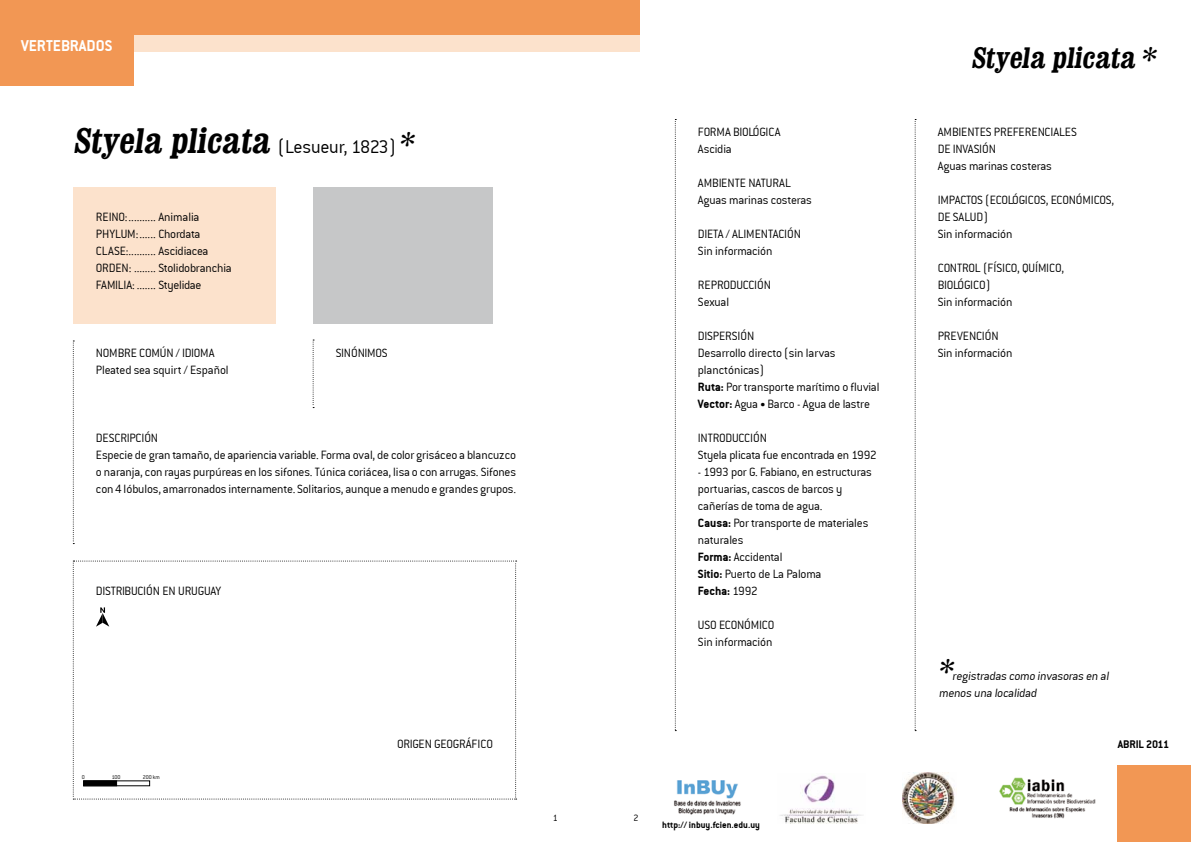
<style>
.page{position:relative;width:1191px;height:842px;background:#fff}
.page>*{position:absolute;margin:0;border:0;box-sizing:border-box;transform-origin:0 0}
.t1{font:700 condensed 30px "Clarendon";color:#000}
.t2{font:20px "Conduit ITCTT Light";letter-spacing:-.015em;color:#000}
.t3{font:17px "Conduit ITCTT Bold";color:#fff}
.t4{font:13px/17px "Conduit ITCTT Light";letter-spacing:-.015em;color:#000}
.t5{font:13px "Conduit ITCTT Bold";letter-spacing:-.005em;color:#000}
.t6{font:12px "Conduit ITCTT Bold";letter-spacing:-.01em;color:#000}
.t7{font:10px "Conduit ITCTT Bold";color:#000}
.t8{font:10px "Conduit ITCTT Light";color:#000}
.t9{font:6px "Conduit ITCTT Light";color:#000}
.s1{font-family:"Clarendon";font-weight:700;font-stretch:condensed;font-size:36px}
.s2{font-family:"Clarendon";font-weight:700;font-stretch:condensed;font-size:30px}
.s3{font-family:"Conduit ITCTT Bold"}
.s4{font-family:"Conduit ITCTT Bold";font-size:11px}
.s5{font-family:"Conduit ITCTT Light"}
</style>
<div class="page">
<div style="left:73px;top:187px;width:203px;height:136px;background:#fce2cc"></div>
<div style="left:313px;top:187px;width:180px;height:136px;background:#c6c7c8"></div>
<div style="left:0;top:34px;width:639px;height:17px;background:#fce2cc"></div>
<div style="left:0;top:0;width:639px;height:34px;background:#f29754"></div>
<div style="left:0;top:0;width:133px;height:85px;background:#f29754"></div>
<div style="left:1117px;top:765px;width:74px;height:77px;background:#f29754"></div>
<svg style="left:73px;top:340px;width:1px;height:204px"></svg>
<svg style="left:313px;top:340px;width:1px;height:68px"></svg>
<img style="left:674px;top:780px;width:67px;height:35px">
<img style="left:902px;top:773px;width:53px;height:51px">
<img style="left:780px;top:775px;width:83px;height:48px">
<img style="left:999px;top:778px;width:96px;height:41px">
<svg style="left:675px;top:119px;width:1px;height:612px"></svg>
<svg style="left:914px;top:119px;width:2px;height:612px"></svg>
<svg style="left:73px;top:561px;width:443px;height:238px"></svg>
<div style="left:83px;top:780px;width:34px;height:6px;background:#000"></div>
<div style="left:83px;top:780px;width:67px;height:6px;border:1px solid #000"></div>
<h3 class="t3" style="left:21px;top:36px;width:93px">VERTEBRADOS</h3>
<h2 class="t2" style="left:73px;top:136px;width:346px"><span class="s1">Styela plicata</span> (Lesueur, 1823) <span class="s2">*</span></h2>
<p class="t4" style="left:96px;top:208px;width:137px">REINO:.......... Animalia<br>PHYLUM:...... Chordata<br>CLASE:.......... Ascidiacea<br>ORDEN: ........ Stolidobranchia<br>FAMILIA: ....... Styelidae</p>
<p class="t4" style="left:96px;top:345px;width:134px">NOMBRE COMÚN / IDIOMA<br>Pleated sea squirt / Español</p>
<p class="t4" style="left:336px;top:345px;width:53px">SINÓNIMOS</p>
<p class="t4" style="left:96px;top:429px;width:422px">DESCRIPCIÓN<br>Especie de gran tamaño, de apariencia variable. Forma oval, de color grisáceo a blancuzco o naranja, con rayas purpúreas en los sifones. Túnica coriácea, lisa o con arrugas. Sifones con 4 lóbulos, amarronados internamente. Solitarios, aunque a menudo e grandes grupos.</p>
<p class="t4" style="left:96px;top:582px;width:127px">DISTRIBUCIÓN EN URUGUAY</p>
<p class="t9" style="left:82px;top:773px;width:5px">0</p>
<p class="t9" style="left:112px;top:773px;width:10px">100</p>
<p class="t9" style="left:143px;top:773px;width:19px">200 km</p>
<p class="t4" style="left:397px;top:735px;width:97px">ORIGEN GEOGRÁFICO</p>
<p class="t4" style="left:698px;top:123px;width:84px">FORMA BIOlÓGICA<br>Ascidia</p>
<p class="t4" style="left:698px;top:174px;width:13px">Ambiente</p>
<p class="t4" style="left:698px;top:174px;width:115px;text-align:center">natural<br>Aguas marinas costeras</p>
<p class="t4" style="left:698px;top:225px;width:12px">Dieta</p>
<p class="t4" style="left:698px;top:225px;width:104px;text-indent:28px">/ ALIMENTACIÓN<br>Sin información</p>
<p class="t4" style="left:698px;top:276px;width:33px">Reproducción<br>Sexual</p>
<p class="t4" style="left:698px;top:327px;width:183px">Dispersión<br>Desarrollo directo (sin larvas planctónicas)<br><span class="s3">Ruta:</span> Por transporte marítimo o fluvial<br><span class="s3">Vector:</span> Agua <span class="s4">•</span> Barco - Agua de lastre</p>
<p class="t4" style="left:698px;top:429px;width:180px">Introducción<br>Styela plicata fue encontrada en 1992</p>
<p class="t4" style="left:698px;top:463px;width:175px">- 1993 por G. Fabiano, en estructuras portuarias, cascos de barcos y cañerías de toma de agua.<br><span class="s3">Causa:</span> Por transporte de materiales naturales<br><span class="s3">Forma:</span> Accidental<br><span class="s3">Sitio:</span> Puerto de La Paloma</p>
<p class="t5" style="left:698px;top:583px;width:61px">Fecha: <span class="s5">1992</span></p>
<p class="t4" style="left:698px;top:617px;width:78px">USO ECONÓMICO<br>Sin información</p>
<p class="t8" style="left:553px;top:812px;width:7px">1</p>
<p class="t8" style="left:633px;top:812px;width:7px">2</p>
<p class="t7" style="left:662px;top:819px;width:99px">http:// inbuy.fcien.edu.uy</p>
<h1 class="t1" style="left:971px;top:39px;width:190px">Styela plicata *</h1>
<p class="t4" style="left:937px;top:124px;width:13px">Ambientes</p>
<p class="t4" style="left:994px;top:124px;width:7px">preferenciales</p>
<p class="t4" style="left:937px;top:141px;width:115px">de invasión<br>Aguas marinas costeras</p>
<p class="t4" style="left:937px;top:192px;width:7px">impactos</p>
<p class="t4" style="left:985px;top:192px;width:12px">(ecológicos</p>
<p class="t4" style="left:1045px;top:192px;width:12px">, económicos</p>
<p class="t4" style="left:1111px;top:192px;width:4px">,</p>
<p class="t4" style="left:937px;top:209px;width:76px">DE SALUD)<br>Sin información</p>
<p class="t4" style="left:937px;top:260px;width:13px">Control</p>
<p class="t4" style="left:983px;top:260px;width:62px">(físico, químico</p>
<p class="t4" style="left:1061px;top:260px;width:4px">,</p>
<p class="t4" style="left:937px;top:277px;width:7px">biológico</p>
<p class="t4" style="left:937px;top:277px;width:76px;text-indent:48px">)<br>Sin información</p>
<p class="t4" style="left:937px;top:328px;width:76px">Prevención<br>Sin información</p>
<h1 class="t1" style="left:939px;top:651px;width:20px">*</h1>
<p class="t4" style="left:939px;top:667px;width:173px;text-indent:13px">registradas como invasoras en al menos una localidad</p>
<p class="t6" style="left:1117px;top:737px;width:53px">ABRIL 2011</p>
</div>
